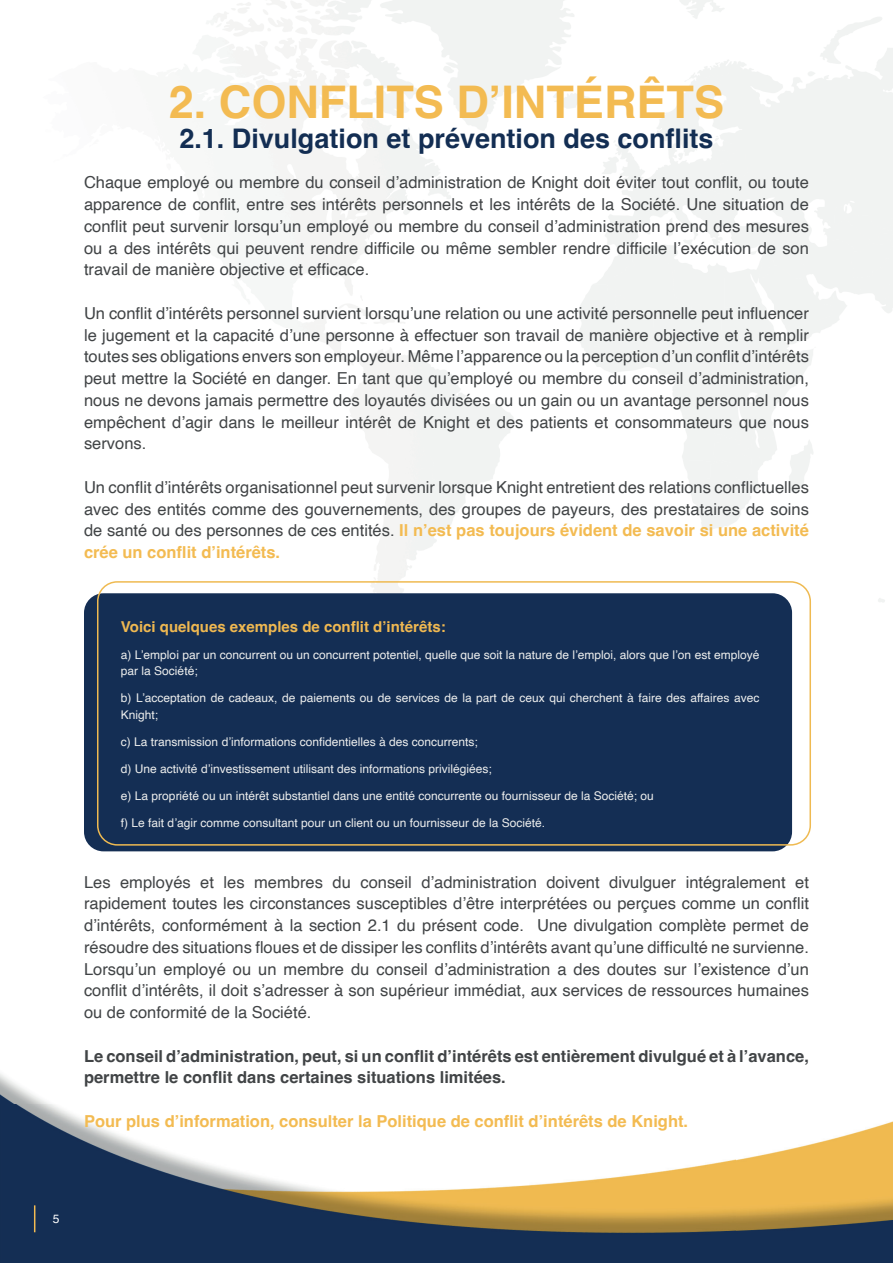
<style>
.page{position:relative;width:893px;height:1263px;background:#fff}
.page>*{position:absolute;margin:0;border:0;box-sizing:border-box;transform-origin:0 0}
.t1{font:700 45px "Helvetica";color:#f3bb52}
.t2{font:700 27px "Helvetica";color:#132e53}
.t3{font:16.5px/21.8px "Helvetica";color:#414446;text-align:justify}
.t4{font:700 16.5px/21.8px "Helvetica";color:#414446}
.t5{font:700 16.5px "Helvetica";color:#f3bb52}
.t6{font:700 15px "Helvetica";color:#efb851}
.t7{font:12px/16.5px "Helvetica";color:#edeeed}
.t8{font:12px "Helvetica";color:#fff}
.s1{font-weight:700;color:#f3bb52}
</style>
<div class="page">
<img style="left:0;top:0;width:893px;height:1263px">
<svg style="left:34px;top:1205px;width:1px;height:27px"></svg>
<div style="left:84px;top:593px;width:708px;height:258px;background:#142e54;border-radius:20px"></div>
<div style="left:97px;top:581px;width:714px;height:265px;border:2px solid #efba51;border-radius:20px"></div>
<h1 class="t1" style="left:169px;top:74px;width:557px">2. CONFLITS D’INTÉRÊTS</h1>
<h2 class="t2" style="left:179px;top:122px;width:536px">2.1. Divulgation et prévention des conflits</h2>
<p class="t3" style="left:84px;top:172px;width:726px">Chaque employé ou membre du conseil d’administration de Knight doit éviter tout conflit, ou toute apparence de conflit, entre ses intérêts personnels et les intérêts de la Société. Une situation de conflit peut survenir lorsqu’un employé ou membre du conseil d’administration prend des mesures ou a des intérêts qui peuvent rendre difficile ou même sembler rendre difficile l’exécution de son travail de manière objective et efficace.</p>
<p class="t3" style="left:84px;top:303px;width:726px">Un conflit d’intérêts personnel survient lorsqu’une relation ou une activité personnelle peut influencer le jugement et la capacité d’une personne à effectuer son travail de manière objective et à remplir toutes ses obligations envers son employeur. Même l’apparence ou la perception d’un conflit d’intérêts peut mettre la Société en danger. En tant que qu’employé ou membre du conseil d’administration, nous ne devons jamais permettre des loyautés divisées ou un gain ou un avantage personnel nous empêchent d’agir dans le meilleur intérêt de Knight et des patients et consommateurs que nous servons.</p>
<p class="t3" style="left:84px;top:477px;width:726px">Un conflit d’intérêts organisationnel peut survenir lorsque Knight entretient des relations conflictuelles avec des entités comme des gouvernements, des groupes de payeurs, des prestataires de soins de santé ou des personnes de ces entités. <span class="s1">Il n’est pas toujours évident de savoir si une activité crée un conflit d’intérêts.</span></p>
<p class="t6" style="left:121px;top:617px;width:326px">Voici quelques exemples de conflit d’intérêts:</p>
<p class="t7" style="left:121px;top:646px;width:640px">a) L’emploi par un concurrent ou un concurrent potentiel, quelle que soit la nature de l’emploi, alors que l’on est employé par la Société;</p>
<p class="t7" style="left:121px;top:690px;width:640px">b) L’acceptation de cadeaux, de paiements ou de services de la part de ceux qui cherchent à faire des affaires avec<br>Knight;</p>
<p class="t7" style="left:121px;top:733px;width:358px">c) La transmission d’informations confidentielles à des concurrents;</p>
<p class="t7" style="left:121px;top:760px;width:372px">d) Une activité d’investissement utilisant des informations privilégiées;</p>
<p class="t7" style="left:121px;top:787px;width:534px">e) La propriété ou un intérêt substantiel dans une entité concurrente ou fournisseur de la Société; ou</p>
<p class="t7" style="left:121px;top:814px;width:426px">f) Le fait d’agir comme consultant pour un client ou un fournisseur de la Société.</p>
<p class="t3" style="left:84px;top:871px;width:726px">Les employés et les membres du conseil d’administration doivent divulguer intégralement et rapidement toutes les circonstances susceptibles d’être interprétées ou perçues comme un conflit d’intérêts, conformément à la section 2.1 du présent code. Une divulgation complète permet de résoudre des situations floues et de dissiper les conflits d’intérêts avant qu’une difficulté ne survienne.<br>Lorsqu’un employé ou un membre du conseil d’administration a des doutes sur l’existence d’un conflit d’intérêts, il doit s’adresser à son supérieur immédiat, aux services de ressources humaines ou de conformité de la Société.</p>
<p class="t4" style="left:84px;top:1047px;width:726px">Le conseil d’administration, peut, si un conflit d’intérêts est entièrement divulgué et à l’avance, permettre le conflit dans certaines situations limitées.</p>
<p class="t5" style="left:84px;top:1111px;width:606px">Pour plus d’information, consulter la Politique de conflit d’intérêts de Knight.</p>
<p class="t8" style="left:53px;top:1209px;width:8px">5</p>
</div>
